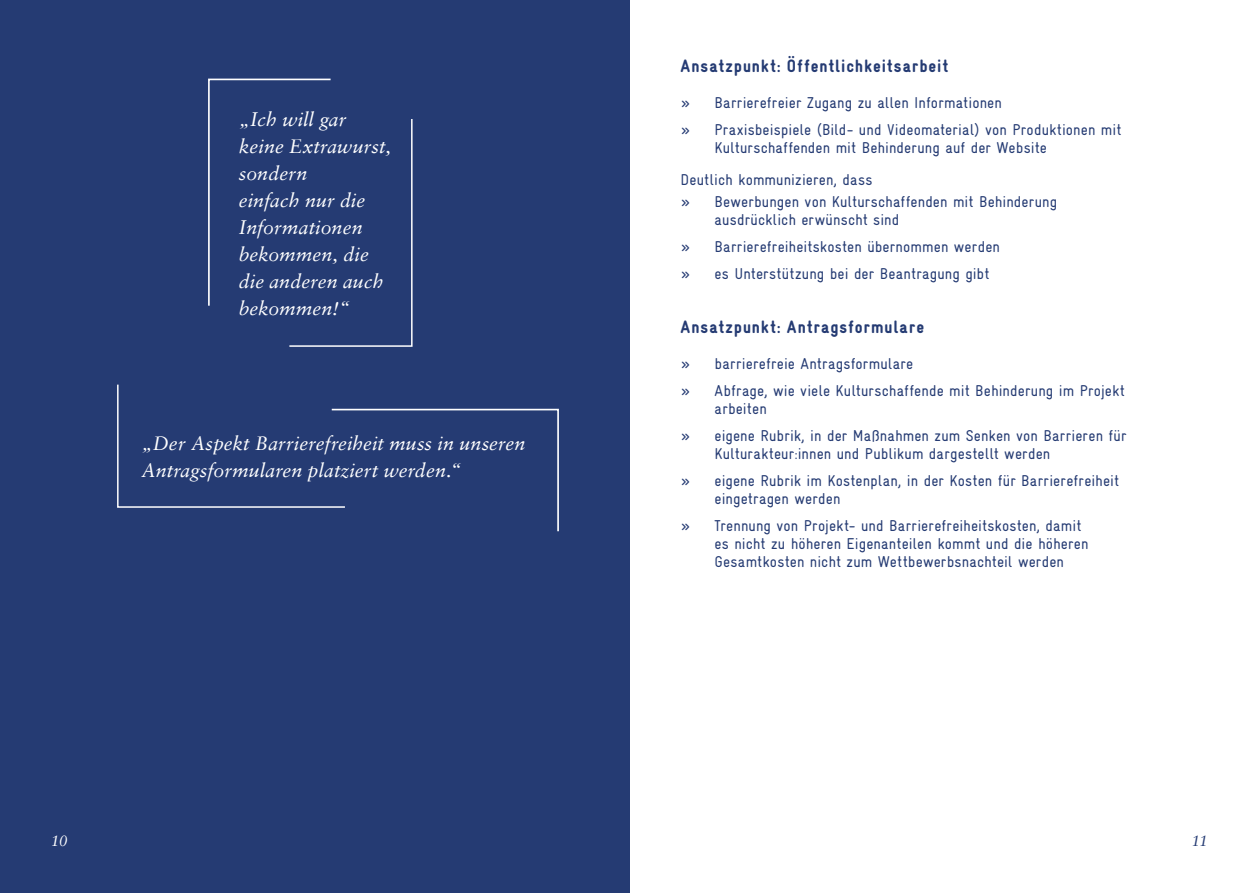
<style>
.page{position:relative;width:1259px;height:893px;background:#fff}
.page>*{position:absolute;margin:0;border:0;box-sizing:border-box;transform-origin:0 0}
.t1{font:italic 19.5px/27px "Sabon LT";letter-spacing:.005em;color:#fff}
.t2{font:900 18px "Gravur Condensed";letter-spacing:.055em;color:#253b73}
.t3{font:15.75px/27px "Gravur Condensed";letter-spacing:.01em;color:#253b73}
.t4{font:italic 15px "Sabon LT";color:#fff}
.t5{font:italic 15px "Sabon LT";color:#253b73}
</style>
<div class="page">
<div style="left:0;top:0;width:629px;height:893px;background:#253b73"></div>
<svg style="left:117px;top:384px;width:442px;height:148px"></svg>
<svg style="left:208px;top:78px;width:205px;height:269px"></svg>
<p class="t1" style="left:239px;top:106px;width:154px">„Ich will gar keine Extrawurst, sondern<br>einfach nur die<br>Informationen bekommen, die die anderen auch bekommen!“</p>
<p class="t1" style="left:141px;top:430px;width:385px">„Der Aspekt Barrierefreiheit muss in unseren<br>Antragsformularen platziert werden.“</p>
<p class="t2" style="left:680px;top:56px;width:269px">Ansatzpunkt: Öffentlichkeitsarbeit</p>
<p class="t3" style="left:680px;top:89px;width:442px">» Barrierefreier Zugang zu allen Informationen<br>» Praxisbeispiele (Bild- und Videomaterial) von Produktionen mit</p>
<p class="t3" style="left:680px;top:132px;width:368px;line-height:31.5px;text-indent:34px">Kulturschaffenden mit Behinderung auf der Website<br>Deutlich kommunizieren, dass</p>
<p class="t3" style="left:714px;top:193px;width:344px;line-height:18px;text-indent:-34px">» Bewerbungen von Kulturschaffenden mit Behinderung ausdrücklich erwünscht sind</p>
<p class="t3" style="left:680px;top:233px;width:321px">» Barrierefreiheitskosten übernommen werden » es Unterstützung bei der Beantragung gibt</p>
<p class="t2" style="left:680px;top:317px;width:245px">Ansatzpunkt: Antragsformulare</p>
<p class="t3" style="left:680px;top:350px;width:446px">» barrierefreie Antragsformulare<br>» Abfrage, wie viele Kulturschaffende mit Behinderung im Projekt</p>
<p class="t3" style="left:680px;top:395px;width:447px;text-indent:34px">arbeiten<br>» eigene Rubrik, in der Maßnahmen zum Senken von Barrieren für</p>
<p class="t3" style="left:680px;top:440px;width:440px;text-indent:34px">Kulturakteur:innen und Publikum dargestellt werden<br>» eigene Rubrik im Kostenplan, in der Kosten für Barrierefreiheit</p>
<p class="t3" style="left:680px;top:485px;width:402px;text-indent:34px">eingetragen werden<br>» Trennung von Projekt- und Barrierefreiheitskosten, damit</p>
<p class="t3" style="left:714px;top:535px;width:375px;line-height:18px">es nicht zu höheren Eigenanteilen kommt und die höheren<br>Gesamtkosten nicht zum Wettbewerbsnachteil werden</p>
<p class="t4" style="left:51px;top:832px;width:18px">10</p>
<p class="t5" style="left:1191px;top:832px;width:18px">11</p>
</div>
